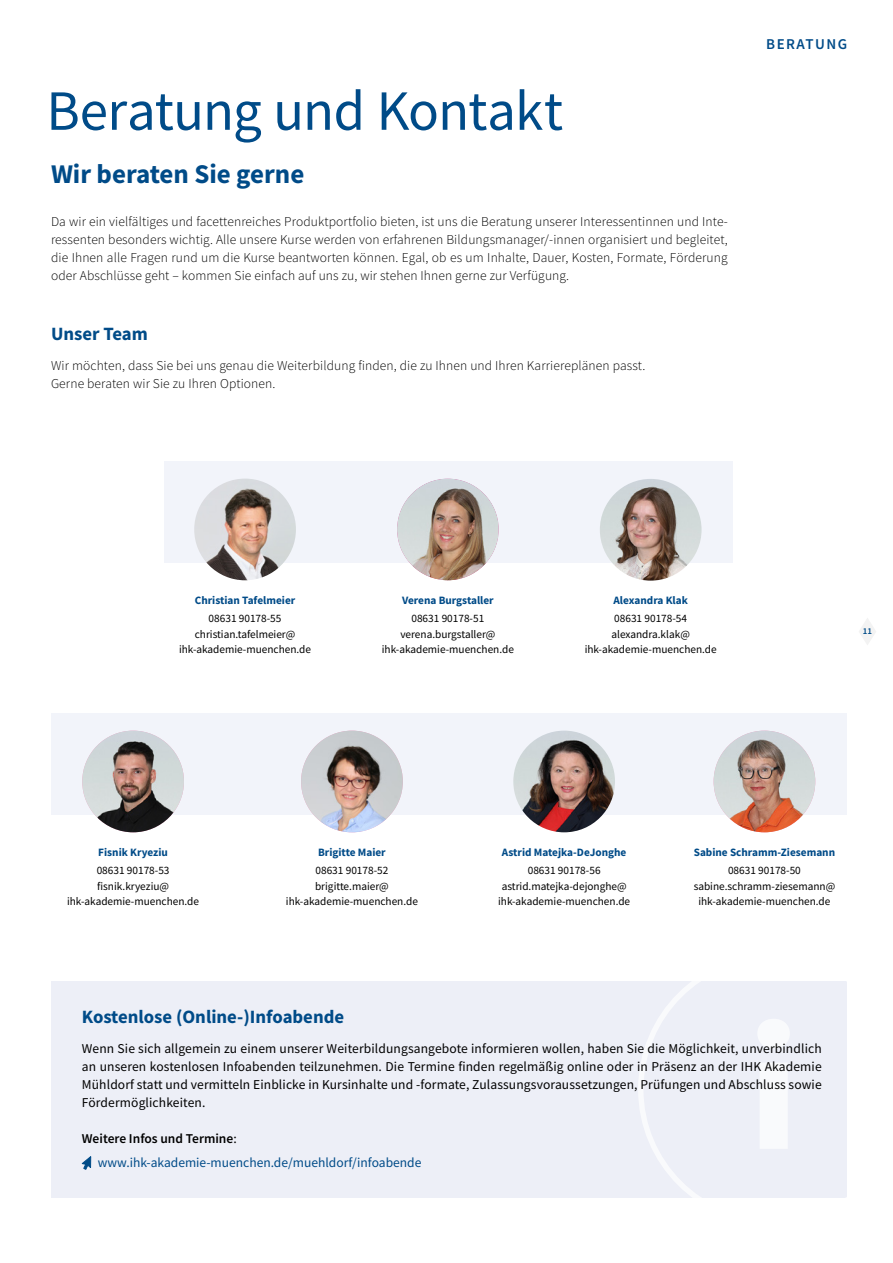
<style>
.page{position:relative;width:893px;height:1263px;background:#fff}
.page>*{position:absolute;margin:0;border:0;box-sizing:border-box;transform-origin:0 0}
.t1{font:57px "Source Sans Pro";letter-spacing:-.015em;color:#004b88}
.t2{font:700 27px "Source Sans Pro";color:#004b88}
.t3{font:700 18.75px "Source Sans Pro";color:#004b88}
.t4{font:600 15px "Source Sans Pro";letter-spacing:.1em;color:#004b88}
.t5{font:300 13.5px/18px "Source Sans Pro";letter-spacing:.01em;color:#000;text-align:justify}
.t6{font:13.5px/18px "Source Sans Pro";letter-spacing:.01em;color:#000;text-align:justify}
.t7{font:13.5px/24px "Source Sans Pro";color:#004b88}
.t8{font:11.25px/16.5px "Source Sans Pro";color:#000;text-align:center}
.t9{font:700 11.25px "Source Sans Pro";color:#004b88}
.t10{font:600 9px "Source Sans Pro";color:#004b88}
.s1{font-weight:600;color:#000}
.s2{color:#000}
</style>
<div class="page">
<div style="left:51px;top:982px;width:795px;height:216px;background:#edeff7"></div>
<svg style="left:638px;top:981px;width:209px;height:217px"></svg>
<svg style="left:81px;top:1156px;width:10px;height:14px"></svg>
<div style="left:164px;top:461px;width:569px;height:101px;background:#f2f4fa"></div>
<img style="left:397px;top:479px;width:102px;height:101px;border-radius:51px">
<img style="left:194px;top:479px;width:102px;height:101px;border-radius:51px">
<img style="left:600px;top:479px;width:101px;height:102px;border-radius:51px">
<div style="left:51px;top:713px;width:795px;height:101px;background:#f2f4fa"></div>
<img style="left:301px;top:731px;width:102px;height:101px;border-radius:51px">
<img style="left:82px;top:731px;width:102px;height:101px;border-radius:51px">
<img style="left:714px;top:731px;width:101px;height:101px;border-radius:51px">
<img style="left:513px;top:731px;width:102px;height:101px;border-radius:51px">
<svg style="left:859px;top:618px;width:17px;height:27px"></svg>
<h1 class="t1" style="left:46px;top:75px;width:518px">Beratung und Kontakt</h1>
<h2 class="t2" style="left:51px;top:156px;width:255px">Wir beraten Sie gerne</h2>
<p class="t5" style="left:51px;top:212px;width:678px">Da wir ein vielfältiges und facettenreiches Produktportfolio bieten, ist uns die Beratung unserer Interessentinnen und Inte&shy;ressenten besonders wichtig. Alle unsere Kurse werden von erfahrenen Bildungsmanager/-innen organisiert und begleitet, die Ihnen alle Fragen rund um die Kurse beantworten können. Egal, ob es um Inhalte, Dauer, Kosten, Formate, Förderung oder Abschlüsse geht – kommen Sie einfach auf uns zu, wir stehen Ihnen gerne zur Verfügung.</p>
<h3 class="t3" style="left:51px;top:321px;width:98px">Unser Team</h3>
<p class="t5" style="left:51px;top:356px;width:596px">Wir möchten, dass Sie bei uns genau die Weiterbildung finden, die zu Ihnen und Ihren Karriereplänen passt.<br>Gerne beraten wir Sie zu Ihren Optionen.</p>
<p class="t4" style="left:766px;top:34px;width:82px">BERATUNG</p>
<p class="t9" style="left:195px;top:592px;width:102px">Christian Tafelmeier</p>
<p class="t8" style="left:195px;top:610px;width:102px">08631 90178-55 christian.tafelmeier@</p>
<p class="t8" style="left:179px;top:641px;width:134px">ihk-akademie-muenchen.de</p>
<p class="t9" style="left:402px;top:592px;width:93px">Verena Burgstaller</p>
<p class="t8" style="left:400px;top:610px;width:97px">08631 90178-51 verena.burgstaller@</p>
<p class="t8" style="left:382px;top:641px;width:134px">ihk-akademie-muenchen.de</p>
<p class="t9" style="left:613px;top:592px;width:76px">Alexandra Klak</p>
<p class="t8" style="left:611px;top:610px;width:80px;text-align:left">08631 90178-54 alexandra.klak@</p>
<p class="t8" style="left:585px;top:641px;width:134px">ihk-akademie-muenchen.de</p>
<p class="t10" style="left:863px;top:625px;width:11px">11</p>
<p class="t9" style="left:98px;top:844px;width:71px">Fisnik Kryeziu</p>
<p class="t8" style="left:97px;top:862px;width:74px;text-align:left">08631 90178-53 fisnik.kryeziu@</p>
<p class="t8" style="left:67px;top:893px;width:134px">ihk-akademie-muenchen.de</p>
<p class="t9" style="left:318px;top:844px;width:69px">Brigitte Maier</p>
<p class="t8" style="left:315px;top:862px;width:75px;text-align:left">08631 90178-52 brigitte.maier@</p>
<p class="t8" style="left:286px;top:893px;width:134px">ihk-akademie-muenchen.de</p>
<p class="t9" style="left:502px;top:844px;width:126px">Astrid Matejka-DeJonghe</p>
<p class="t8" style="left:502px;top:862px;width:126px">08631 90178-56 astrid.matejka-dejonghe@</p>
<p class="t8" style="left:498px;top:893px;width:134px">ihk-akademie-muenchen.de</p>
<p class="t9" style="left:694px;top:844px;width:143px">Sabine Schramm-Ziesemann</p>
<p class="t8" style="left:694px;top:862px;width:143px">08631 90178-50 sabine.schramm-ziesemann@</p>
<p class="t8" style="left:698px;top:893px;width:134px">ihk-akademie-muenchen.de</p>
<h3 class="t3" style="left:82px;top:1004px;width:264px">Kostenlose (Online-)Infoabende</h3>
<p class="t6" style="left:82px;top:1039px;width:741px">Wenn Sie sich allgemein zu einem unserer Weiterbildungsangebote informieren wollen, haben Sie die Möglichkeit, unverbindlich an unseren kostenlosen Infoabenden teilzunehmen. Die Termine finden regelmäßig online oder in Präsenz an der IHK Akademie Mühldorf statt und vermitteln Einblicke in Kursinhalte und -formate, Zulassungsvoraussetzungen, Prüfungen und Abschluss sowie Fördermöglichkeiten.</p>
<p class="t7" style="left:98px;top:1126px;width:325px;text-indent:-16px"><span class="s1">Weitere Infos und Termine</span><span class="s2">: </span>www.ihk-akademie-muenchen.de/muehldorf/infoabende</p>
</div>
